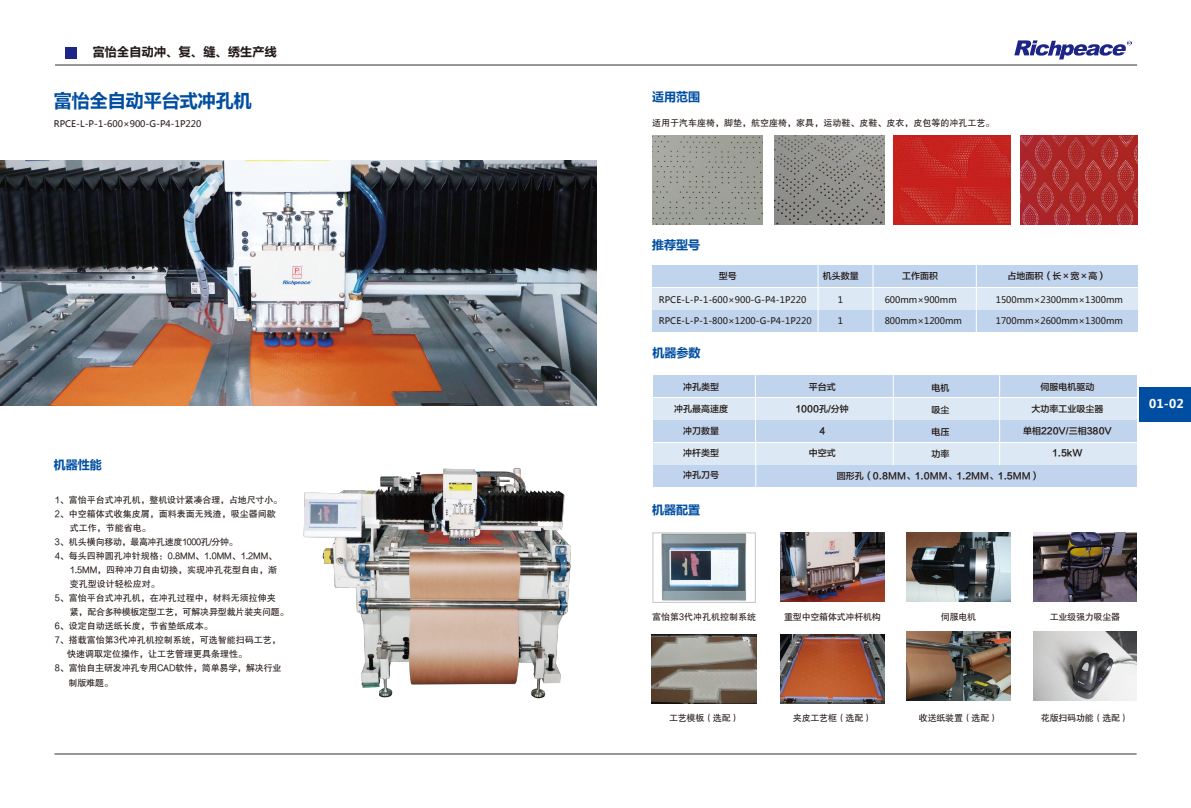
<style>
.page{position:relative;width:1191px;height:808px;background:#fff}
.page>*{position:absolute;margin:0;border:0;box-sizing:border-box;transform-origin:0 0}
.t1{font:700 18px "Microsoft Ya Hei";color:#004ea2}
.t2{font:700 12px "Microsoft Ya Hei";color:#004ea2}
.t3{font:700 12px "Microsoft Ya Hei";letter-spacing:.025em;color:#221815}
.t4{font:700 12px "Microsoft Ya Hei";color:#fff}
.t5{font:9px "FZHTJW GB1 0";color:#221815}
.t6{font:9px "Microsoft Ya Hei";color:#221815}
.t7{font:9px "FZLTZHK GBK1 0";color:#221815}
.t8{font:9px "FZHTJW GB1 0";letter-spacing:-.02em;color:#221815}
.t9{font:9px "FZHTJW GB1 0";letter-spacing:-.025em;color:#221815}
.t10{font:9px "FZHTJW GB1 0";letter-spacing:-.04em;color:#221815}
</style>
<div class="page">
<svg style="left:1014px;top:40px;width:117px;height:19px"></svg>
<hr style="left:55px;top:64px;width:1082px;height:2px;background:#33302f">
<div style="left:65px;top:47px;width:11px;height:12px;background:#1d2687"></div>
<hr style="left:55px;top:753px;width:1081px;height:1px;background:#33302f">
<img style="left:303px;top:467px;width:268px;height:232px">
<img style="left:0;top:160px;width:597px;height:246px">
<img style="left:1033px;top:631px;width:103px;height:69px">
<img style="left:1033px;top:533px;width:103px;height:69px">
<div style="left:652px;top:265px;width:485px;height:22px;background:#c1d4ee"></div>
<div style="left:652px;top:288px;width:485px;height:21px;background:#dce9f4"></div>
<div style="left:652px;top:310px;width:485px;height:22px;background:#c1d4ee"></div>
<hr style="left:872px;top:265px;width:1px;height:67px;background:#fff">
<hr style="left:817px;top:265px;width:1px;height:67px;background:#fff">
<hr style="left:976px;top:265px;width:1px;height:67px;background:#fff">
<div style="left:653px;top:375px;width:483px;height:22px;background:#c1d4ee"></div>
<div style="left:653px;top:398px;width:483px;height:22px;background:#dce9f4"></div>
<div style="left:653px;top:443px;width:483px;height:21px;background:#dce9f4"></div>
<div style="left:653px;top:420px;width:483px;height:22px;background:#c1d4ee"></div>
<div style="left:653px;top:465px;width:483px;height:22px;background:#c1d4ee"></div>
<hr style="left:893px;top:375px;width:1px;height:90px;background:#fff">
<svg style="left:754px;top:375px;width:2px;height:112px"></svg>
<hr style="left:999px;top:375px;width:1px;height:90px;background:#fff">
<img style="left:780px;top:533px;width:104px;height:69px">
<img style="left:661px;top:534px;width:86px;height:67px">
<div style="left:652px;top:532px;width:104px;height:71px;border:1px solid #c4c4c1"></div>
<img style="left:906px;top:533px;width:104px;height:69px">
<img style="left:906px;top:631px;width:57px;height:69px">
<img style="left:963px;top:631px;width:47px;height:69px">
<img style="left:651px;top:635px;width:105px;height:69px">
<img style="left:780px;top:635px;width:105px;height:69px">
<img style="left:893px;top:136px;width:118px;height:88px">
<img style="left:1020px;top:136px;width:117px;height:88px">
<img style="left:652px;top:136px;width:110px;height:88px">
<img style="left:774px;top:136px;width:110px;height:88px">
<div style="left:1139px;top:387px;width:52px;height:35px;background:#004ea2"></div>
<h2 class="t3" style="left:93px;top:44px;width:186px">富怡全自动冲、复、缝、绣生产线</h2>
<h1 class="t1" style="left:54px;top:88px;width:199px">富怡全自动平台式冲孔机</h1>
<p class="t6" style="left:54px;top:118px;width:149px">RPCE-L-P-1-600×900-G-P4-1P220</p>
<h2 class="t2" style="left:54px;top:456px;width:49px">机器性能</h2>
<p class="t8" style="left:55px;top:495px;width:229px">1、富怡平台式冲孔机，整机设计紧凑合理，占地尺寸小。</p>
<p class="t5" style="left:55px;top:509px;width:222px">2、中空箱体式收集皮屑，面料表面无残渣，吸尘器间歇</p>
<p class="t5" style="left:70px;top:523px;width:83px">式工作，节能省电。</p>
<p class="t10" style="left:55px;top:537px;width:184px">3、机头横向移动，最高冲孔速度1000孔/分钟。</p>
<p class="t5" style="left:55px;top:551px;width:224px">4、每头四种圆孔冲针规格：0.8MM、1.0MM、1.2MM、</p>
<p class="t5" style="left:70px;top:565px;width:209px">1.5MM，四种冲刀自由切换，实现冲孔花型自由，渐</p>
<p class="t5" style="left:70px;top:579px;width:92px">变孔型设计轻松应对。</p>
<p class="t5" style="left:55px;top:593px;width:222px">5、富怡平台式冲孔机，在冲孔过程中，材料无须拉伸夹</p>
<p class="t8" style="left:70px;top:607px;width:220px">紧，配合多种模板定型工艺，可解决异型裁片装夹问题。</p>
<p class="t5" style="left:55px;top:621px;width:159px">6、设定自动送纸长度，节省垫纸成本。</p>
<p class="t5" style="left:55px;top:635px;width:227px">7、搭载富怡第3代冲孔机控制系统，可选智能扫码工艺，</p>
<p class="t5" style="left:67px;top:649px;width:181px">快速调取定位操作，让工艺管理更具条理性。</p>
<p class="t8" style="left:55px;top:663px;width:228px">8、富怡自主研发冲孔专用CAD软件，简单易学，解决行业</p>
<p class="t5" style="left:69px;top:677px;width:46px">制版难题。</p>
<h2 class="t2" style="left:652px;top:89px;width:49px">适用范围</h2>
<p class="t5" style="left:652px;top:118px;width:343px">适用于汽车座椅，脚垫，航空座椅，家具，运动鞋、皮鞋、皮衣，皮包等的冲孔工艺。</p>
<h2 class="t2" style="left:652px;top:236px;width:49px">推荐型号</h2>
<p class="t7" style="left:719px;top:271px;width:19px">型号</p>
<p class="t7" style="left:823px;top:271px;width:37px">机头数量</p>
<p class="t7" style="left:902px;top:271px;width:37px">工作面积</p>
<p class="t7" style="left:1007px;top:271px;width:100px">占地面积（长×宽×高）</p>
<p class="t6" style="left:659px;top:294px;width:149px">RPCE-L-P-1-600×900-G-P4-1P220</p>
<p class="t6" style="left:659px;top:314px;width:154px">RPCE-L-P-1-800×1200-G-P4-1P220</p>
<p class="t6" style="left:837px;top:294px;width:7px">1</p>
<p class="t6" style="left:837px;top:314px;width:7px">1</p>
<p class="t6" style="left:995px;top:294px;width:129px">1500mm×2300mm×1300mm</p>
<p class="t6" style="left:995px;top:314px;width:129px">1700mm×2600mm×1300mm</p>
<p class="t6" style="left:884px;top:294px;width:74px">600mm×900mm</p>
<p class="t6" style="left:884px;top:314px;width:79px">800mm×1200mm</p>
<h2 class="t2" style="left:652px;top:344px;width:49px">机器参数</h2>
<p class="t7" style="left:683px;top:382px;width:37px">冲孔类型</p>
<p class="t7" style="left:674px;top:404px;width:55px">冲孔最高速度</p>
<p class="t7" style="left:683px;top:426px;width:37px">冲刀数量</p>
<p class="t7" style="left:683px;top:448px;width:37px">冲杆类型</p>
<p class="t7" style="left:683px;top:470px;width:37px">冲孔刀号</p>
<h2 class="t2" style="left:652px;top:502px;width:49px">机器配置</h2>
<p class="t7" style="left:809px;top:382px;width:28px">平台式</p>
<p class="t7" style="left:795px;top:404px;width:55px">1000孔/分钟</p>
<p class="t7" style="left:819px;top:426px;width:7px">4</p>
<p class="t7" style="left:809px;top:448px;width:28px">中空式</p>
<p class="t7" style="left:931px;top:383px;width:19px">电机</p>
<p class="t7" style="left:931px;top:405px;width:19px">吸尘</p>
<p class="t7" style="left:931px;top:427px;width:19px">电压</p>
<p class="t7" style="left:931px;top:449px;width:19px">功率</p>
<p class="t7" style="left:1040px;top:382px;width:55px">伺服电机驱动</p>
<p class="t7" style="left:1031px;top:404px;width:73px">大功率工业吸尘器</p>
<p class="t7" style="left:1023px;top:426px;width:90px">单相220V/三相380V</p>
<p class="t7" style="left:1052px;top:448px;width:32px">1.5kW</p>
<p class="t7" style="left:837px;top:471px;width:204px">圆形孔（0.8MM、1.0MM、1.2MM、1.5MM）</p>
<h2 class="t4" style="left:1149px;top:395px;width:36px">01-02</h2>
<p class="t5" style="left:652px;top:612px;width:105px">富怡第3代冲孔机控制系统</p>
<p class="t9" style="left:784px;top:612px;width:98px">重型中空箱体式冲杆机构</p>
<p class="t5" style="left:669px;top:713px;width:72px">工艺模板（选配）</p>
<p class="t5" style="left:793px;top:713px;width:81px">夹皮工艺框（选配）</p>
<p class="t5" style="left:941px;top:612px;width:37px">伺服电机</p>
<p class="t5" style="left:919px;top:713px;width:81px">收送纸装置（选配）</p>
<p class="t9" style="left:1049px;top:612px;width:72px">工业级强力吸尘器</p>
<p class="t9" style="left:1041px;top:713px;width:89px">花版扫码功能（选配）</p>
</div>
